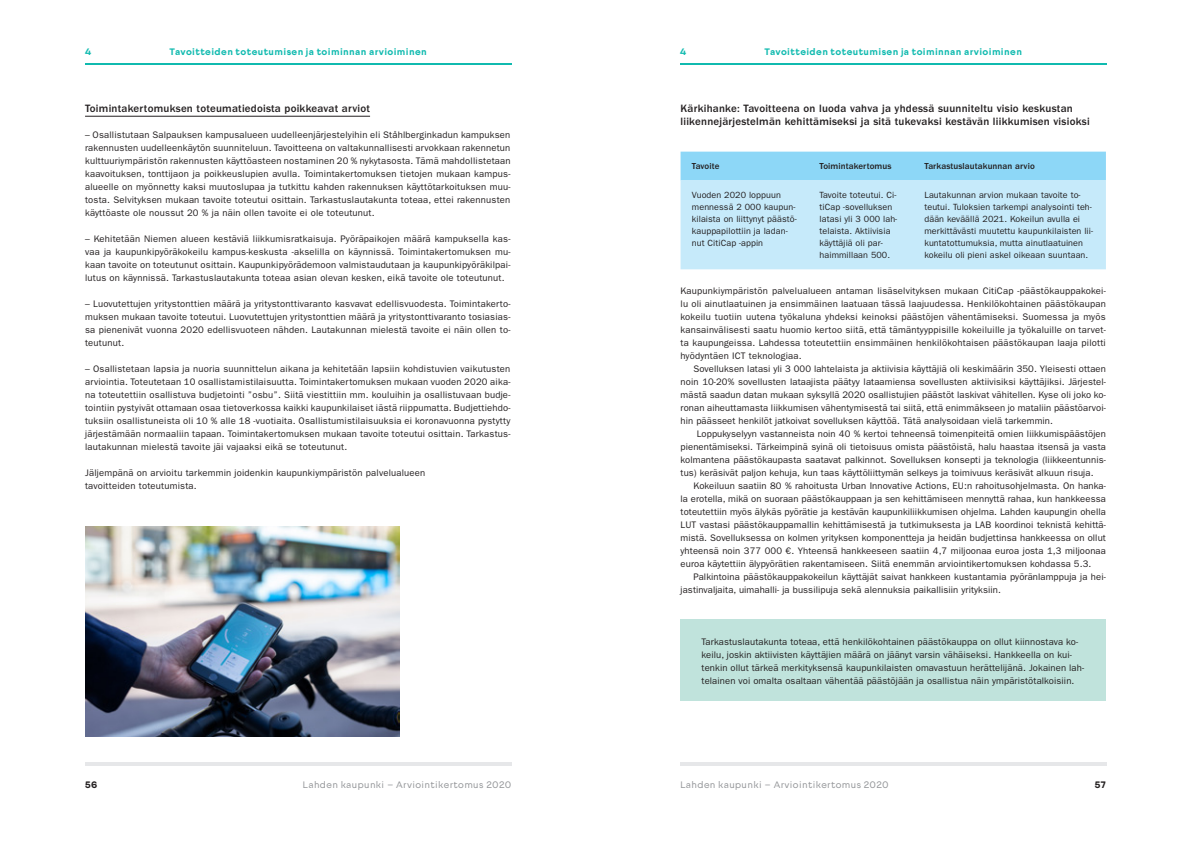
<style>
.page{position:relative;width:1191px;height:842px;background:#fff}
.page>*{position:absolute;margin:0;border:0;box-sizing:border-box;transform-origin:0 0}
.UUSI_X_X_X_otsikko{font:500 11px/13px "ITC Franklin Gothic Std";letter-spacing:.02em;color:#231f20}
.väliotsikko__allevii{font:500 11px "ITC Franklin Gothic Std";letter-spacing:.02em;color:#231f20}
.UUSI_leipis{font:9.5px/13px "ITC Franklin Gothic Std";letter-spacing:.02em;color:#231f20;text-align:justify}
.UUSI_leipis_sis{font:9.5px/13px "ITC Franklin Gothic Std";letter-spacing:.01em;color:#231f20;text-align:justify}
.UUSI_leipis__laatikk{font:9.5px/13px "ITC Franklin Gothic Std";letter-spacing:.01em;color:#231f20}
.t1{font:700 9.5px "Lahti Sans";letter-spacing:.04em;color:#10baaf}
.t2{font:9.5px "Lahti Sans";letter-spacing:.04em;color:#939598}
.t3{font:700 9.5px "Lahti Sans";color:#231f20}
.UUSI_KELT__laatikko{font:9px/12px "ITC Franklin Gothic Std";letter-spacing:.01em;color:#231f20}
.UUSI_KELT__laatikko-2{font:500 9px "ITC Franklin Gothic Std";letter-spacing:.01em;color:#231f20}
</style>
<div class="page">
<hr style="left:85px;top:762px;width:426px;height:3px;background:#e6e7e9">
<hr style="left:85px;top:63px;width:426px;height:2px;background:#10baaf">
<hr style="left:680px;top:63px;width:426px;height:2px;background:#10baaf">
<hr style="left:680px;top:762px;width:426px;height:3px;background:#e6e7e9">
<hr style="left:85px;top:116px;width:285px;height:1px;background:#231f20">
<svg style="left:680px;top:152px;width:426px;height:117px;background:#b8e5f9"></svg>
<div style="left:680px;top:620px;width:426px;height:81px;background:#c0e3dc"></div>
<img style="left:85px;top:526px;width:315px;height:210px">
<p class="t1" style="left:169px;top:46px;width:259px">Tavoitteiden toteutumisen ja toiminnan arvioiminen</p>
<p class="t1" style="left:764px;top:46px;width:259px">Tavoitteiden toteutumisen ja toiminnan arvioiminen</p>
<p class="t1" style="left:85px;top:46px;width:8px">4</p>
<p class="t1" style="left:680px;top:46px;width:8px">4</p>
<p class="väliotsikko__allevii" style="left:85px;top:102px;width:286px">Toimintakertomuksen toteumatiedoista poikkeavat arviot</p>
<p class="UUSI_leipis" style="left:85px;top:129px;width:427px">– Osallistutaan Salpauksen kampusalueen uudelleenjärjestelyihin eli Ståhlberginkadun kampuksen rakennusten uudelleenkäytön suunniteluun. Tavoitteena on valtakunnallisesti arvokkaan rakennetun kulttuuriympäristön rakennusten käyttöasteen nostaminen 20 % nykytasosta. Tämä mahdollistetaan kaavoituksen, tonttijaon ja poikkeuslupien avulla. Toimintakertomuksen tietojen mukaan kampus&shy;alueelle on myönnetty kaksi muutoslupaa ja tutkittu kahden rakennuksen käyttötarkoituksen muu&shy;tosta. Selvityksen mukaan tavoite toteutui osittain. Tarkastuslautakunta toteaa, ettei rakennusten käyttöaste ole noussut 20 % ja näin ollen tavoite ei ole toteutunut.</p>
<p class="UUSI_leipis" style="left:85px;top:233px;width:427px">– Kehitetään Niemen alueen kestäviä liikkumisratkaisuja. Pyöräpaikojen määrä kampuksella kas&shy;vaa ja kaupunkipyöräkokeilu kampus-keskusta -akselilla on käynnissä. Toimintakertomuksen mu&shy;kaan tavoite on toteutunut osittain. Kaupunkipyörädemoon valmistaudutaan ja kaupunkipyöräkilpai&shy;lutus on käynnissä. Tarkastuslautakunta toteaa asian olevan kesken, eikä tavoite ole toteutunut.</p>
<p class="UUSI_leipis" style="left:85px;top:298px;width:427px">– Luovutettujen yritystonttien määrä ja yritystonttivaranto kasvavat edellisvuodesta. Toimintakerto&shy;muksen mukaan tavoite toteutui. Luovutettujen yritystonttien määrä ja yritystonttivaranto tosiasias&shy;sa pienenivät vuonna 2020 edellisvuoteen nähden. Lautakunnan mielestä tavoite ei näin ollen to&shy;teutunut.</p>
<p class="UUSI_leipis" style="left:85px;top:363px;width:427px">– Osallistetaan lapsia ja nuoria suunnittelun aikana ja kehitetään lapsiin kohdistuvien vaikutusten arviointia. Toteutetaan 10 osallistamistilaisuutta. Toimintakertomuksen mukaan vuoden 2020 aika&shy;na toteutettiin osallistuva budjetointi ”osbu”. Siitä viestittiin mm. kouluihin ja osallistuvaan budje&shy;tointiin pystyivät ottamaan osaa tietoverkossa kaikki kaupunkilaiset iästä riippumatta. Budjettiehdo&shy;tuksiin osallistuneista oli 10 % alle 18 -vuotiaita. Osallistumistilaisuuksia ei koronavuonna pystytty järjestämään normaaliin tapaan. Toimintakertomuksen mukaan tavoite toteutui osittain. Tarkastus&shy;lautakunnan mielestä tavoite jäi vajaaksi eikä se toteutunut.</p>
<p class="UUSI_leipis" style="left:85px;top:467px;width:342px">Jäljempänä on arvioitu tarkemmin joidenkin kaupunkiympäristön palvelualueen</p>
<p class="UUSI_leipis" style="left:85px;top:480px;width:113px">tavoitteiden toteutumista.</p>
<p class="UUSI_X_X_X_otsikko" style="left:680px;top:102px;width:410px">Kärkihanke: Tavoitteena on luoda vahva ja yhdessä suunniteltu visio keskustan liikennejärjestelmän kehittämiseksi ja sitä tukevaksi kestävän liikkumisen visioksi</p>
<p class="UUSI_KELT__laatikko-2" style="left:692px;top:161px;width:29px">Tavoite</p>
<p class="UUSI_KELT__laatikko-2" style="left:819px;top:161px;width:73px">Toimintakertomus</p>
<p class="UUSI_KELT__laatikko-2" style="left:924px;top:161px;width:112px">Tarkastuslautakunnan arvio</p>
<p class="UUSI_KELT__laatikko" style="left:692px;top:189px;width:106px">Vuoden 2020 loppuun mennessä 2 000 kaupun&shy;kilaista on liittynyt päästö&shy;kauppapilottiin ja ladan&shy;nut CitiCap -appin</p>
<p class="UUSI_KELT__laatikko" style="left:819px;top:189px;width:79px">Tavoite toteutui. Ci&shy;tiCap -sovelluksen latasi yli 3 000 lah&shy;telaista. Aktiivisia käyttäjiä oli par&shy;haimmillaan 500.</p>
<p class="UUSI_KELT__laatikko" style="left:924px;top:189px;width:170px">Lautakunnan arvion mukaan tavoite to&shy;teutui. Tuloksien tarkempi analysointi teh&shy;dään keväällä 2021. Kokeilun avulla ei merkittävästi muutettu kaupunkilaisten lii&shy;kuntatottumuksia, mutta ainutlaatuinen kokeilu oli pieni askel oikeaan suuntaan.</p>
<p class="UUSI_leipis" style="left:680px;top:285px;width:427px">Kaupunkiympäristön palvelualueen antaman lisäselvityksen mukaan CitiCap -päästökauppakokei&shy;lu oli ainutlaatuinen ja ensimmäinen laatuaan tässä laajuudessa. Henkilökohtainen päästökaupan kokeilu tuotiin uutena työkaluna yhdeksi keinoksi päästöjen vähentämiseksi. Suomessa ja myös kansainvälisesti saatu huomio kertoo siitä, että tämäntyyppisille kokeiluille ja työkaluille on tarvet&shy;ta kaupungeissa. Lahdessa toteutettiin ensimmäinen henkilökohtaisen päästökaupan laaja pilotti hyödyntäen ICT teknologiaa.</p>
<p class="UUSI_leipis_sis" style="left:680px;top:363px;width:427px;text-indent:13px">Sovelluksen latasi yli 3 000 lahtelaista ja aktiivisia käyttäjiä oli keskimäärin 350. Yleisesti ottaen noin 10-20% sovellusten lataajista päätyy lataamiensa sovellusten aktiivisiksi käyttäjiksi. Järjestel&shy;mästä saadun datan mukaan syksyllä 2020 osallistujien päästöt laskivat vähitellen. Kyse oli joko ko&shy;ronan aiheuttamasta liikkumisen vähentymisestä tai siitä, että enimmäkseen jo mataliin päästöarvoi&shy;hin päässeet henkilöt jatkoivat sovelluksen käyttöä. Tätä analysoidaan vielä tarkemmin.</p>
<p class="UUSI_leipis_sis" style="left:680px;top:428px;width:427px;text-indent:16px">Loppukyselyyn vastanneista noin 40 % kertoi tehneensä toimenpiteitä omien liikkumispäästöjen pienentämiseksi. Tärkeimpinä syinä oli tietoisuus omista päästöistä, halu haastaa itsensä ja vasta kolmantena päästökaupasta saatavat palkinnot. Sovelluksen konsepti ja teknologia (liikkeentunnis&shy;tus) keräsivät paljon kehuja, kun taas käyttöliittymän selkeys ja toimivuus keräsivät alkuun risuja.</p>
<p class="UUSI_leipis_sis" style="left:680px;top:480px;width:427px;text-indent:13px">Kokeiluun saatiin 80 % rahoitusta Urban Innovative Actions, EU:n rahoitusohjelmasta. On hanka&shy;la erotella, mikä on suoraan päästökauppaan ja sen kehittämiseen mennyttä rahaa, kun hankkeessa toteutettiin myös älykäs pyörätie ja kestävän kaupunkiliikkumisen ohjelma. Lahden kaupungin ohella LUT vastasi päästökauppamallin kehittämisestä ja tutkimuksesta ja LAB koordinoi teknistä kehittä&shy;mistä. Sovelluksessa on kolmen yrityksen komponentteja ja heidän budjettinsa hankkeessa on ollut yhteensä noin 377 000 €. Yhteensä hankkeeseen saatiin 4,7 miljoonaa euroa josta 1,3 miljoonaa euroa käytettiin älypyörätien rakentamiseen. Siitä enemmän arviointikertomuksen kohdassa 5.3.</p>
<p class="UUSI_leipis_sis" style="left:680px;top:571px;width:427px;text-indent:13px">Palkintoina päästökauppakokeilun käyttäjät saivat hankkeen kustantamia pyöränlamppuja ja hei&shy;jastinvaljaita, uimahalli- ja bussilipuja sekä alennuksia paikallisiin yrityksiin.</p>
<p class="UUSI_leipis__laatikk" style="left:701px;top:636px;width:384px">Tarkastuslautakunta toteaa, että henkilökohtainen päästökauppa on ollut kiinnostava ko&shy;keilu, joskin aktiivisten käyttäjien määrä on jäänyt varsin vähäiseksi. Hankkeella on kui&shy;tenkin ollut tärkeä merkityksensä kaupunkilaisten omavastuun herättelijänä. Jokainen lah&shy;telainen voi omalta osaltaan vähentää päästöjään ja osallistua näin ympäristötalkoisiin.</p>
<p class="t3" style="left:85px;top:779px;width:14px">56</p>
<p class="t2" style="left:680px;top:779px;width:210px">Lahden kaupunki – Arviointikertomus 2020</p>
<p class="t2" style="left:302px;top:779px;width:210px">Lahden kaupunki – Arviointikertomus 2020</p>
<p class="t3" style="left:1095px;top:779px;width:12px">57</p>
</div>
